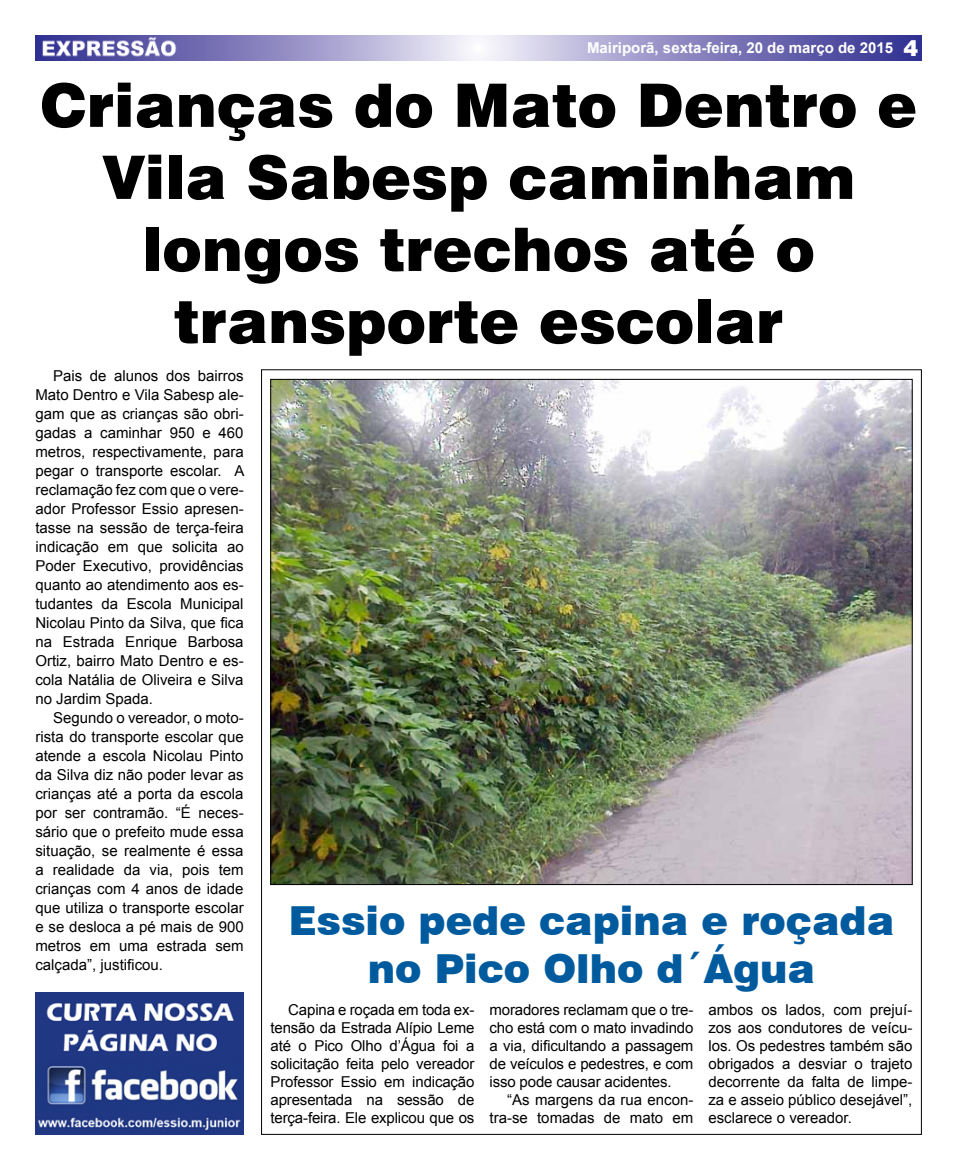
<style>
.page{position:relative;width:957px;height:1170px;background:#fff}
.page>*{position:absolute;margin:0;border:0;box-sizing:border-box;transform-origin:0 0}
.t1{font:900 60px/72px "Swiss 721 BT";color:#000;text-align:center}
.t2{font:900 40px/48px "Swiss 721 BT";color:#005b9e;text-align:center}
.t3{font:15px/19px "Arial";color:#000;text-align:justify}
.t4{font:700 15px "Arial";color:#fff}
.s1{font-family:"Swiss 721 BT";font-weight:900;font-size:22.5px}
</style>
<div class="page">
<img style="left:35px;top:35px;width:886px;height:25px">
<img style="left:272px;top:381px;width:638px;height:501px">
<img style="left:35px;top:992px;width:209px;height:142px">
<p class="t4" style="left:587px;top:38px;width:333px">Mairiporã, sexta-feira, 20 de março de 2015 <span class="s1">4</span></p>
<h1 class="t1" style="left:40px;top:69px;width:879px">Crianças do Mato Dentro e<br>Vila Sabesp caminham longos trechos até o transporte escolar</h1>
<p class="t3" style="left:35px;top:366px;width:210px;text-indent:18px">Pais de alunos dos bairros Mato Dentro e Vila Sabesp ale&shy;gam que as crianças são obri&shy;gadas a caminhar 950 e 460 metros, respectivamente, para pegar o transporte escolar. A reclamação fez com que o vere&shy;ador Professor Essio apresen&shy;tasse na sessão de terça-feira indicação em que solicita ao Poder Executivo, providências quanto ao atendimento aos es&shy;tudantes da Escola Municipal Nicolau Pinto da Silva, que fica na Estrada Enrique Barbosa Ortiz, bairro Mato Dentro e es&shy;cola Natália de Oliveira e Silva no Jardim Spada.</p>
<p class="t3" style="left:35px;top:708px;width:210px;text-indent:18px">Segundo o vereador, o moto&shy;rista do transporte escolar que atende a escola Nicolau Pinto da Silva diz não poder levar as crianças até a porta da escola por ser contramão. “É neces&shy;sário que o prefeito mude essa situação, se realmente é essa a realidade da via, pois tem crianças com 4 anos de idade que utiliza o transporte escolar e se desloca a pé mais de 900 metros em uma estrada sem calçada”, justificou.</p>
<h2 class="t2" style="left:289px;top:896px;width:607px">Essio pede capina e roçada no Pico Olho d´Água</h2>
<p class="t3" style="left:270px;top:1000px;width:205px;line-height:18px;text-indent:18px">Capina e roçada em toda ex&shy;tensão da Estrada Alípio Leme até o Pico Olho d’Água foi a solicitação feita pelo vereador Professor Essio em indicação apresentada na sessão de terça-feira. Ele explicou que os</p>
<p class="t3" style="left:489px;top:1000px;width:205px;line-height:18px">moradores reclamam que o tre&shy;cho está com o mato invadindo a via, dificultando a passagem de veículos e pedestres, e com isso pode causar acidentes.</p>
<p class="t3" style="left:489px;top:1090px;width:205px;line-height:18px;text-align:right">“As margens da rua encon&shy;tra-se tomadas de mato em</p>
<p class="t3" style="left:708px;top:1000px;width:205px;line-height:18px">ambos os lados, com prejuí&shy;zos aos condutores de veícu&shy;los. Os pedestres também são obrigados a desviar o trajeto decorrente da falta de limpe&shy;za e asseio público desejável”, esclarece o vereador.</p>
</div>
